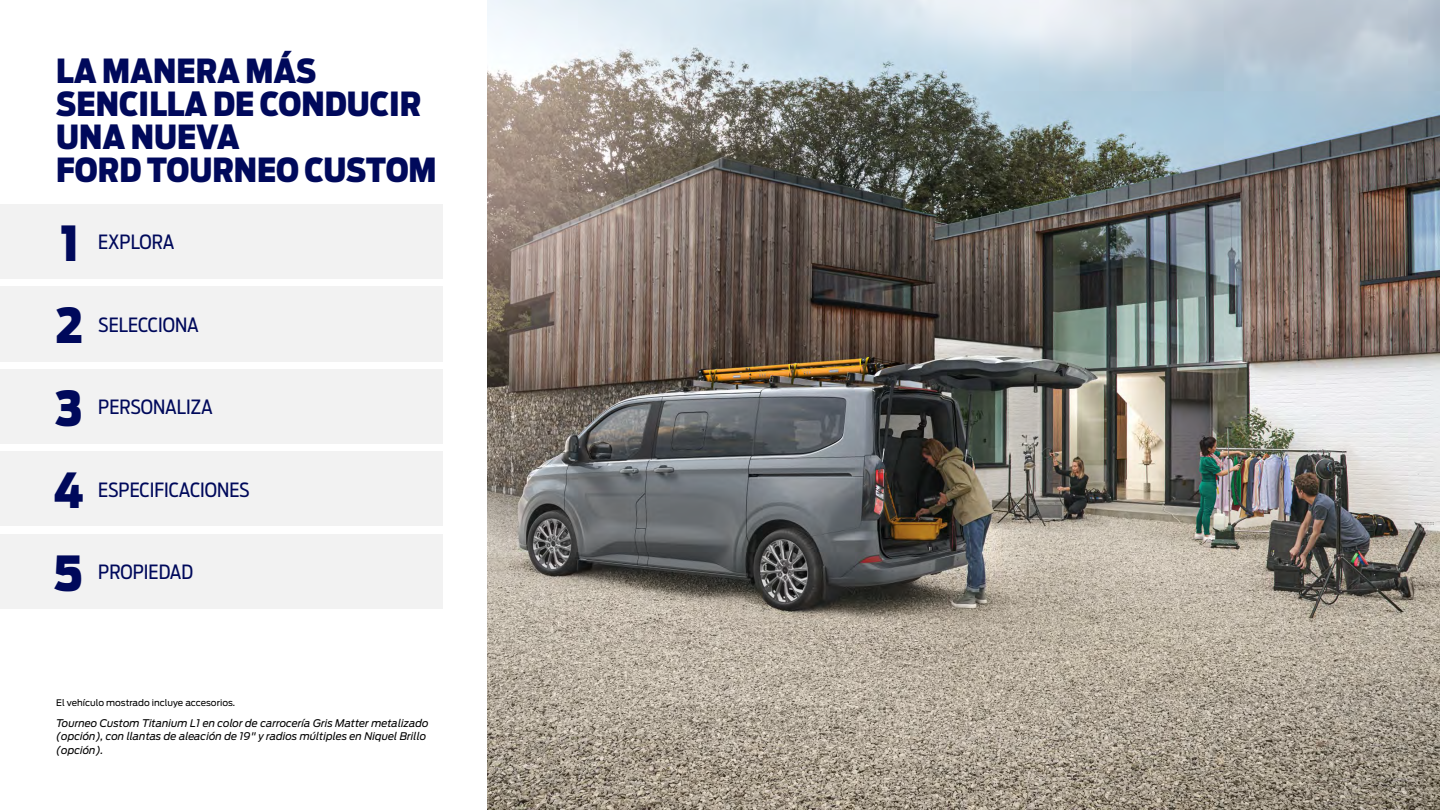
<style>
.page{position:relative;width:1440px;height:810px;background:#fff}
.page>*{position:absolute;margin:0;border:0;box-sizing:border-box;transform-origin:0 0}
.t1{font:900 48px/82.5px "Ford Antenna Cond";color:#00095b;text-align:justify}
.t2{font:900 33px/33px "Ford Antenna Cond";color:#00095b}
.t3{font:19.5px "Ford Antenna Cond";color:#00095b}
.t4{font:italic 10.5px/13.5px "Ford Antenna";color:#000}
.t5{font:9px "Ford Antenna";color:#000}
</style>
<div class="page">
<img style="left:488px;top:0;width:952px;height:810px">
<div style="left:0;top:204px;width:442px;height:75px;background:#f2f2f2"></div>
<div style="left:0;top:286px;width:442px;height:76px;background:#f2f2f2"></div>
<div style="left:0;top:452px;width:442px;height:74px;background:#f2f2f2"></div>
<div style="left:0;top:369px;width:442px;height:75px;background:#f2f2f2"></div>
<div style="left:0;top:534px;width:442px;height:75px;background:#f2f2f2"></div>
<h2 class="t2" style="left:56px;top:50px;width:382px">LA MANERA MÁS<br>SENCILLA DE CONDUCIR<br>UNA NUEVA<br>FORD TOURNEO CUSTOM</h2>
<h1 class="t1" style="left:54px;top:196px;width:31px">1<br>2<br>3<br>4<br>5</h1>
<h3 class="t3" style="left:98px;top:225px;width:78px">EXPLORA</h3>
<h3 class="t3" style="left:98px;top:308px;width:102px">SELECCIONA</h3>
<h3 class="t3" style="left:98px;top:390px;width:116px">PERSONALIZA</h3>
<h3 class="t3" style="left:98px;top:473px;width:153px">ESPECIFICACIONES</h3>
<h3 class="t3" style="left:98px;top:556px;width:97px">PROPIEDAD</h3>
<p class="t5" style="left:56px;top:695px;width:180px">El vehículo mostrado incluye accesorios.</p>
<p class="t4" style="left:56px;top:715px;width:374px">Tourneo Custom Titanium L1 en color de carrocería Gris Matter metalizado (opción), con llantas de aleación de 19" y radios múltiples en Niquel Brillo (opción).</p>
</div>
